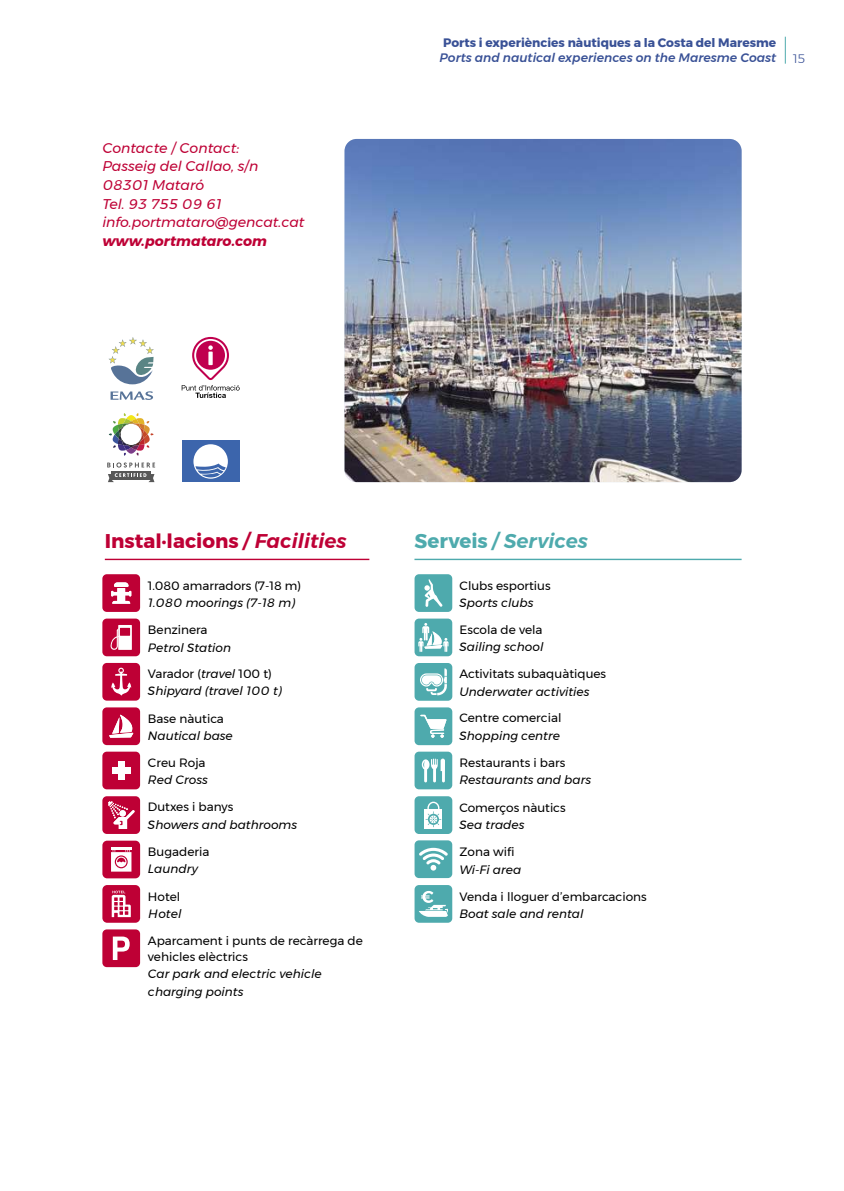
<style>
.page{position:relative;width:844px;height:1191px;background:#fff}
.page>*{position:absolute;margin:0;border:0;box-sizing:border-box;transform-origin:0 0}
.t1{font:700 19.78px "Montserrat";color:#be0035}
.t2{font:italic 600 19.78px "Montserrat";color:#4eaaad}
.t3{font:italic 14px/18.7px "Montserrat";color:#be0035}
.t4{font:italic 700 14px "Montserrat";color:#be0035}
.t5{font:700 12.25px "Montserrat";color:#395196}
.t6{font:italic 500 12.25px "Montserrat";color:#395196}
.t7{font:300 12.25px "Montserrat";color:#395196}
.t8{font:italic 12.08px/17.5px "Montserrat";color:#000}
.t9{font:12.08px/15.8px "Montserrat";color:#000}
.s1{font-weight:600;font-style:italic}
.s2{font-weight:700;font-style:normal}
.s3{font-style:normal}
</style>
<div class="page">
<img style="left:344px;top:139px;width:397px;height:343px">
<div style="left:102px;top:574px;width:38px;height:38px;background:#be0035;border-radius:4px"></div>
<svg style="left:111px;top:582px;width:20px;height:21px"></svg>
<hr style="left:105px;top:559px;width:264px;height:1px;background:#be0035">
<hr style="left:414px;top:559px;width:327px;height:1px;background:#4eaaad">
<div style="left:102px;top:663px;width:38px;height:37px;background:#be0035;border-radius:4px"></div>
<svg style="left:111px;top:667px;width:20px;height:29px"></svg>
<div style="left:102px;top:840px;width:38px;height:38px;background:#be0035;border-radius:5px"></div>
<div style="left:102px;top:885px;width:38px;height:37px;background:#be0035;border-radius:5px"></div>
<svg style="left:111px;top:850px;width:20px;height:21px"></svg>
<hr style="left:111px;top:847px;width:20px;height:2px;background:#fff">
<div style="left:102px;top:796px;width:38px;height:38px;background:#be0035;border-radius:4px"></div>
<svg style="left:108px;top:801px;width:27px;height:28px"></svg>
<svg style="left:112px;top:890px;width:19px;height:27px"></svg>
<div style="left:102px;top:618px;width:38px;height:38px;background:#be0035;border-radius:4px"></div>
<div style="left:118px;top:625px;width:14px;height:25px;background:#fff"></div>
<div style="left:120px;top:628px;width:10px;height:8px;background:#be0035"></div>
<svg style="left:111px;top:628px;width:8px;height:22px"></svg>
<div style="left:102px;top:707px;width:38px;height:38px;background:#be0035;border-radius:4px"></div>
<svg style="left:109px;top:714px;width:24px;height:23px"></svg>
<div style="left:102px;top:751px;width:38px;height:38px;background:#be0035;border-radius:4px"></div>
<div style="left:118px;top:761px;width:6px;height:18px;background:#fff"></div>
<div style="left:112px;top:767px;width:18px;height:7px;background:#fff"></div>
<div style="left:102px;top:929px;width:38px;height:38px;background:#be0035;border-radius:4px"></div>
<svg style="left:113px;top:936px;width:17px;height:24px"></svg>
<div style="left:414px;top:885px;width:38px;height:37px;background:#4eaaad;border-radius:4px"></div>
<svg style="left:419px;top:891px;width:29px;height:26px"></svg>
<div style="left:414px;top:840px;width:38px;height:38px;background:#4eaaad;border-radius:4px"></div>
<svg style="left:419px;top:848px;width:29px;height:22px"></svg>
<div style="left:414px;top:574px;width:38px;height:38px;background:#4eaaad;border-radius:4px"></div>
<div style="left:414px;top:618px;width:38px;height:38px;background:#4eaaad;border-radius:4px"></div>
<svg style="left:424px;top:579px;width:18px;height:28px"></svg>
<svg style="left:418px;top:623px;width:30px;height:29px"></svg>
<div style="left:414px;top:751px;width:38px;height:38px;background:#4eaaad;border-radius:4px"></div>
<svg style="left:421px;top:758px;width:24px;height:24px"></svg>
<div style="left:414px;top:663px;width:38px;height:37px;background:#4eaaad;border-radius:4px"></div>
<svg style="left:420px;top:668px;width:27px;height:27px"></svg>
<div style="left:414px;top:707px;width:38px;height:38px;background:#4eaaad;border-radius:4px"></div>
<svg style="left:420px;top:715px;width:26px;height:23px"></svg>
<div style="left:414px;top:796px;width:38px;height:38px;background:#4eaaad;border-radius:4px"></div>
<div style="left:424px;top:809px;width:18px;height:19px;background:#fff"></div>
<div style="left:427px;top:801px;width:12px;height:14px;border:1px solid #fff;border-radius:50%"></div>
<svg style="left:425px;top:811px;width:16px;height:16px"></svg>
<svg style="left:110px;top:391px;width:43px;height:9px"></svg>
<svg style="left:108px;top:337px;width:46px;height:47px"></svg>
<svg style="left:182px;top:337px;width:57px;height:61px"></svg>
<div style="left:182px;top:441px;width:57px;height:41px;background:#3c65ac"></div>
<div style="left:193px;top:444px;width:35px;height:35px;background:#fff;border-radius:50%"></div>
<svg style="left:195px;top:463px;width:31px;height:14px"></svg>
<svg style="left:107px;top:462px;width:48px;height:5px"></svg>
<svg style="left:109px;top:413px;width:44px;height:43px"></svg>
<div style="left:111px;top:471px;width:40px;height:8px;background:#575757"></div>
<svg style="left:108px;top:473px;width:46px;height:9px"></svg>
<svg style="left:784px;top:37px;width:1px;height:27px"></svg>
<p class="t3" style="left:102px;top:138px;width:203px">Contacte / Contact:<br>Passeig del Callao, s/n<br>08301 Mataró<br>Tel. 93 755 09 61 info.portmataro@gencat.cat</p>
<p class="t4" style="left:102px;top:230px;width:166px">www.portmataro.com</p>
<p class="t5" style="left:443px;top:32px;width:334px">Ports i experiències nàutiques a la Costa del Maresme</p>
<p class="t6" style="left:439px;top:48px;width:338px">Ports and nautical experiences on the Maresme Coast</p>
<p class="t7" style="left:792px;top:49px;width:13px">15</p>
<h1 class="t1" style="left:105px;top:525px;width:243px">Instal·lacions <span class="s1">/ Facilities</span></h1>
<h1 class="t2" style="left:414px;top:525px;width:175px"><span class="s2">Serveis</span> / Services</h1>
<p class="t9" style="left:148px;top:577px;width:155px">1.080 amarradors (7-18 m)</p>
<p class="t8" style="left:148px;top:594px;width:149px">1.080 moorings (7-18 m)</p>
<p class="t9" style="left:148px;top:622px;width:61px">Benzinera</p>
<p class="t8" style="left:148px;top:638px;width:85px">Petrol Station</p>
<p class="t8" style="left:148px;top:665px;width:135px"><span class="s3">Varador (</span>travel <span class="s3">100 t)<br></span>Shipyard (travel 100 t)</p>
<p class="t9" style="left:148px;top:710px;width:77px">Base nàutica</p>
<p class="t8" style="left:148px;top:727px;width:86px">Nautical base</p>
<p class="t9" style="left:148px;top:754px;width:59px">Creu Roja</p>
<p class="t8" style="left:148px;top:771px;width:61px">Red Cross</p>
<p class="t9" style="left:148px;top:799px;width:87px">Dutxes i banys</p>
<p class="t8" style="left:148px;top:815px;width:151px">Showers and bathrooms</p>
<p class="t9" style="left:148px;top:843px;width:63px">Bugaderia</p>
<p class="t8" style="left:148px;top:860px;width:51px">Laundry</p>
<p class="t9" style="left:148px;top:888px;width:34px">Hotel</p>
<p class="t8" style="left:148px;top:905px;width:35px">Hotel</p>
<p class="t9" style="left:148px;top:932px;width:216px">Aparcament i punts de recàrrega de vehicles elèctrics</p>
<p class="t8" style="left:148px;top:965px;width:175px">Car park and electric vehicle charging points</p>
<p class="t9" style="left:459px;top:577px;width:93px">Clubs esportius</p>
<p class="t8" style="left:459px;top:594px;width:75px">Sports clubs</p>
<p class="t9" style="left:459px;top:621px;width:85px">Escola de vela</p>
<p class="t8" style="left:459px;top:638px;width:85px">Sailing school</p>
<p class="t9" style="left:459px;top:666px;width:148px">Activitats subaquàtiques</p>
<p class="t8" style="left:459px;top:683px;width:131px">Underwater activities</p>
<p class="t9" style="left:459px;top:710px;width:103px">Centre comercial</p>
<p class="t8" style="left:459px;top:727px;width:102px">Shopping centre</p>
<p class="t9" style="left:459px;top:754px;width:107px">Restaurants i bars</p>
<p class="t8" style="left:459px;top:771px;width:133px">Restaurants and bars</p>
<p class="t9" style="left:459px;top:799px;width:108px">Comerços nàutics</p>
<p class="t8" style="left:459px;top:816px;width:66px">Sea trades</p>
<p class="t9" style="left:459px;top:844px;width:56px">Zona wifi</p>
<p class="t8" style="left:459px;top:860px;width:63px">Wi-Fi area</p>
<p class="t9" style="left:459px;top:888px;width:188px">Venda i lloguer d’embarcacions</p>
<p class="t8" style="left:459px;top:905px;width:125px">Boat sale and rental</p>
</div>
